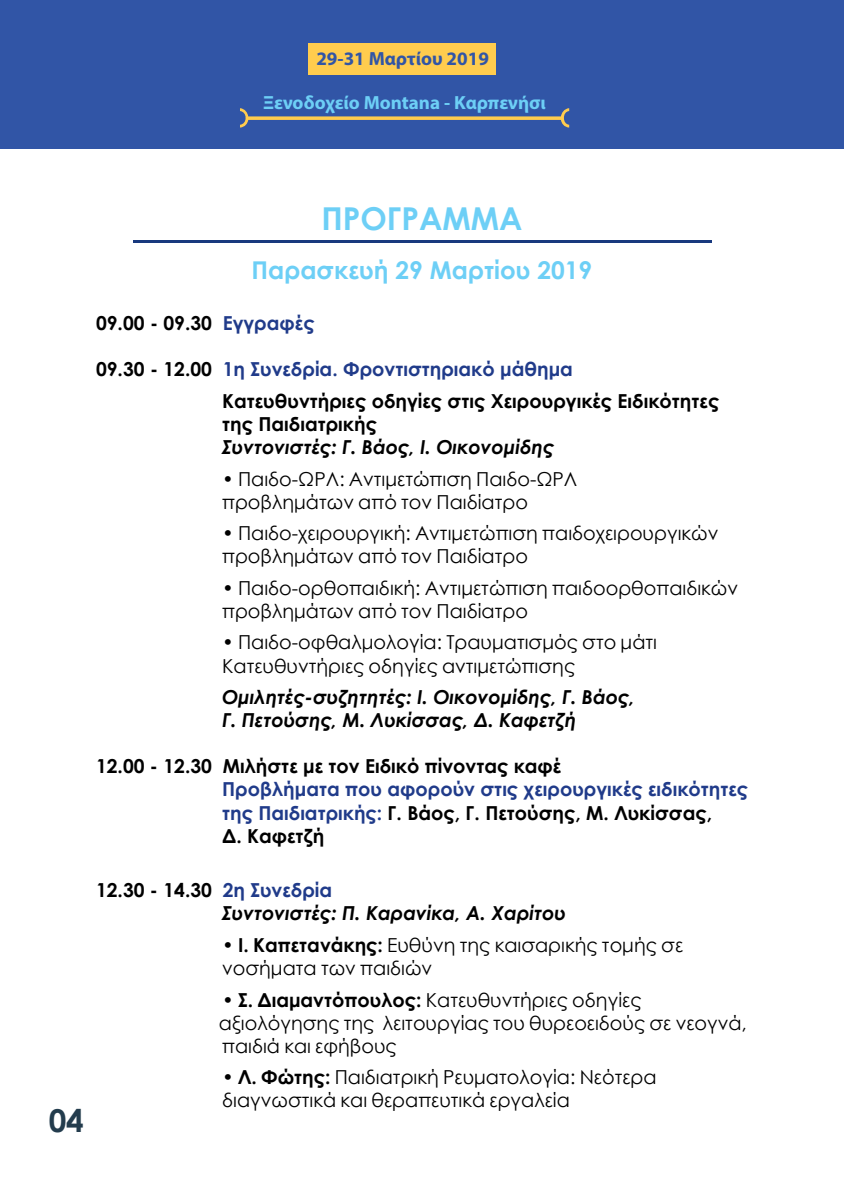
<style>
.page{position:relative;width:844px;height:1191px;background:#fff}
.page>*{position:absolute;margin:0;border:0;box-sizing:border-box;transform-origin:0 0}
.t1{font:700 31.5px "Century Gothic";color:#6dcff6}
.t2{font:700 31.5px "Century Gothic";color:#233c4d}
.t3{font:700 24.5px "Century Gothic";color:#6dcff6}
.t4{font:19.25px/23.1px "Century Gothic";color:#000}
.t5{font:700 19.25px/31.5px "Century Gothic";color:#000}
.t6{font:italic 700 19.25px/23.1px "Century Gothic";color:#000}
.t7{font:700 19.25px/23.1px "Century Gothic";color:#203b8a}
.t8{font:700 19.07px "Myriad Pro";color:#6dcff6}
.t9{font:700 19.07px "Myriad Pro";color:#3155a6}
.s1{color:#203b8a}
.s2{color:#000}
.s3{font-style:normal}
.s4{font-style:normal;color:#203b8a}
.s5{font-weight:700}
</style>
<div class="page">
<div style="left:0;top:0;width:843px;height:149px;background:#3155a6"></div>
<div style="left:308px;top:43px;width:187px;height:31px;background:#ffcc4e"></div>
<svg style="left:240px;top:108px;width:329px;height:20px"></svg>
<hr style="left:133px;top:240px;width:578px;height:2px;background:#18397e">
<p class="t9" style="left:316px;top:46px;width:174px">29-31 Μαρτίου 2019</p>
<p class="t8" style="left:263px;top:90px;width:284px">Ξενοδοχείο Montana - Καρπενήσι</p>
<h1 class="t2" style="left:49px;top:1097px;width:36px">04</h1>
<h1 class="t1" style="left:321px;top:194px;width:203px">ΠΡΟΓΡΑΜΜΑ</h1>
<p class="t3" style="left:251px;top:252px;width:342px">Παρασκευή 29 Μαρτίου 2019</p>
<p class="t5" style="left:96px;top:306px;width:220px">09.00 - 09.30 <span class="s1">Εγγραφές</span></p>
<p class="t5" style="left:222px;top:353px;width:498px;text-indent:-126px">09.30 - 12.00 <span class="s1">1η Συνεδρία. Φροντιστηριακό μάθημα<br></span>Κατευθυντήριες οδηγίες στις Χειρουργικές Ειδικότητες</p>
<p class="t5" style="left:222px;top:407px;width:156px">της Παιδιατρικής</p>
<p class="t6" style="left:222px;top:435px;width:333px">Συντονιστές: Γ. Βάος, Ι. Οικονομίδης</p>
<p class="t4" style="left:222px;top:467px;width:357px">• Παιδο-ΩΡΛ: Αντιμετώπιση Παιδο-ΩΡΛ προβλημάτων από τον Παιδίατρο</p>
<p class="t4" style="left:222px;top:521px;width:497px">• Παιδο-χειρουργική: Αντιμετώπιση παιδοχειρουργικών προβλημάτων από τον Παιδίατρο</p>
<p class="t4" style="left:222px;top:576px;width:517px">• Παιδο-ορθοπαιδική: Αντιμετώπιση παιδοορθοπαιδικών προβλημάτων από τον Παιδίατρο</p>
<p class="t4" style="left:222px;top:630px;width:436px">• Παιδο-οφθαλμολογία: Τραυματισμός στο μάτι<br>Κατευθυντήριες οδηγίες αντιμετώπισης</p>
<p class="t6" style="left:222px;top:684px;width:414px">Ομιλητές-συζητητές: Ι. Οικονομίδης, Γ. Βάος,<br>Γ. Πετούσης, Μ. Λυκίσσας, Δ. Καφετζή</p>
<p class="t5" style="left:96px;top:749px;width:467px">12.00 - 12.30 Μιλήστε με τον Ειδικό πίνοντας καφέ</p>
<p class="t7" style="left:222px;top:777px;width:527px">Προβλήματα που αφορούν στις χειρουργικές ειδικότητες της Παιδιατρικής: <span class="s2">Γ. Βάος, Γ. Πετούσης, Μ. Λυκίσσας,<br>Δ. Καφετζή</span></p>
<p class="t6" style="left:222px;top:878px;width:345px;text-indent:-126px"><span class="s3">12.30 - 14.30</span> <span class="s4">2η Συνεδρία<br></span>Συντονιστές: Π. Καρανίκα, Α. Χαρίτου</p>
<p class="t4" style="left:222px;top:933px;width:462px">• <span class="s5">Ι. Καπετανάκης:</span> Ευθύνη της καισαρικής τομής σε νοσήματα των παιδιών</p>
<p class="t4" style="left:219px;top:987px;width:529px">• <span class="s5">Σ. Διαμαντόπουλος:</span> Κατευθυντήριες οδηγίες αξιολόγησης της λειτουργίας του θυρεοειδούς σε νεογνά, παιδιά και εφήβους</p>
<p class="t4" style="left:222px;top:1065px;width:436px">• <span class="s5">Λ. Φώτης:</span> Παιδιατρική Ρευματολογία: Νεότερα διαγνωστικά και θεραπευτικά εργαλεία</p>
</div>
